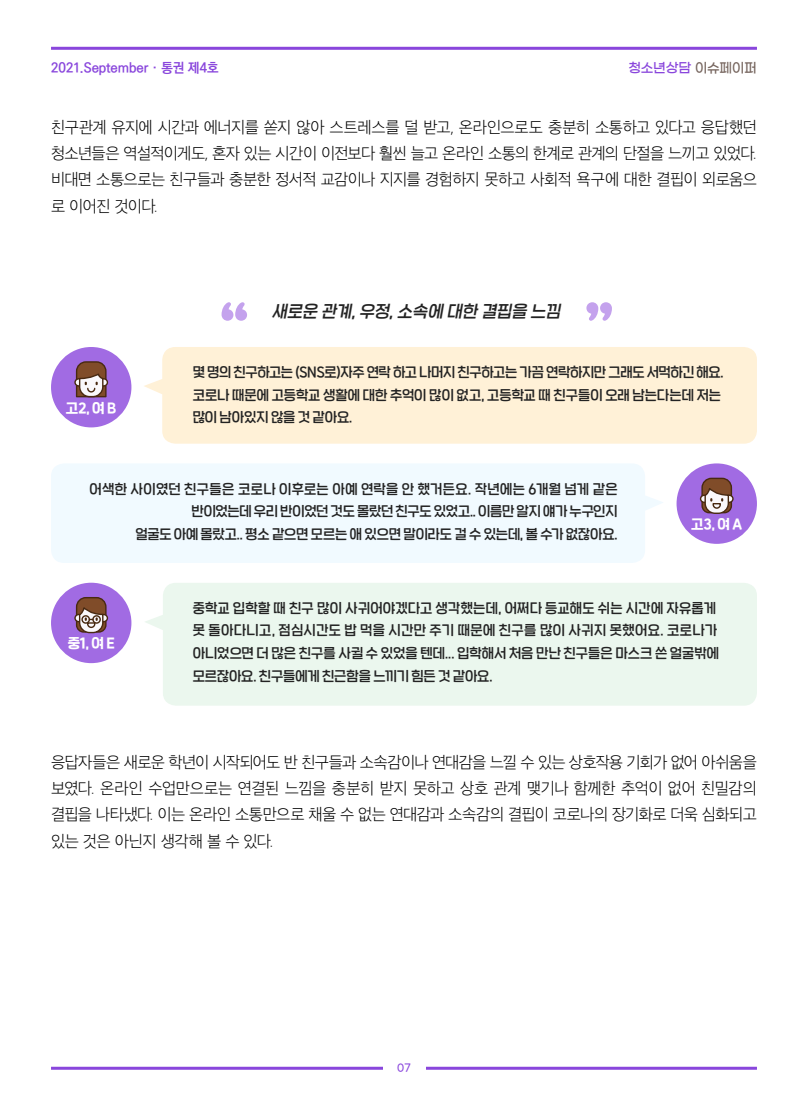
<style>
.page{position:relative;width:808px;height:1106px;background:#fff}
.page>*{position:absolute;margin:0;border:0;box-sizing:border-box;transform-origin:0 0}
.t1{font:italic 16.5px "SD Nemony 2 c Basic Rg";color:#232323}
.t2{font:15.75px/26.2px "SD Gothic Neoa b Ult Lt";letter-spacing:-.04em;color:#000;text-align:justify}
.t3{font:13.5px/22.5px "SD Nemony 2 c Basic Rg";letter-spacing:.005em;color:#232323}
.t4{font:700 13.5px "Ko Pub Dotum";letter-spacing:-.01em;color:#8946dc}
.t5{font:13.5px "SD Nemony 2 d Basic Bd";color:#fff}
.t6{font:13.5px "Gmarket Sans TTF Medium";letter-spacing:-.025em;color:#8946dc}
.t7{font:10.5px "Gmarket Sans TTF Medium";color:#8946dc}
.s1{color:#75645d}
</style>
<div class="page">
<hr style="left:51px;top:47px;width:706px;height:3px;background:#8946dc">
<hr style="left:51px;top:1066px;width:706px;height:3px;background:#8946dc">
<div style="left:383px;top:1054px;width:42px;height:30px;background:#fff"></div>
<div style="left:144px;top:347px;width:613px;height:96px;background:#fff1d7"></div>
<div style="left:51px;top:347px;width:80px;height:80px;background:#a16be3;border-radius:50%"></div>
<div style="left:99px;top:378px;width:9px;height:8px;border:1px solid #482911;border-radius:50%"></div>
<div style="left:74px;top:378px;width:9px;height:8px;border:1px solid #482911;border-radius:50%"></div>
<svg style="left:75px;top:361px;width:32px;height:36px"></svg>
<div style="left:76px;top:385px;width:31px;height:12px;border:1px solid #482911"></div>
<div style="left:145px;top:583px;width:612px;height:122px;background:#ebf7ee"></div>
<div style="left:51px;top:582px;width:80px;height:81px;background:#a16be3;border-radius:50%"></div>
<div style="left:74px;top:614px;width:9px;height:8px;border:1px solid #482911;border-radius:50%"></div>
<div style="left:99px;top:614px;width:9px;height:8px;border:1px solid #482911;border-radius:50%"></div>
<svg style="left:75px;top:597px;width:32px;height:36px"></svg>
<svg style="left:222px;top:302px;width:25px;height:19px"></svg>
<svg style="left:586px;top:302px;width:26px;height:19px"></svg>
<div style="left:51px;top:464px;width:612px;height:99px;background:#f1faff"></div>
<div style="left:676px;top:463px;width:81px;height:81px;background:#a16be3;border-radius:50%"></div>
<div style="left:700px;top:494px;width:9px;height:9px;border:1px solid #482911;border-radius:50%"></div>
<div style="left:724px;top:494px;width:10px;height:9px;border:1px solid #482911;border-radius:50%"></div>
<svg style="left:701px;top:477px;width:32px;height:37px"></svg>
<p class="t4" style="left:51px;top:61px;width:169px">2021.September · 통권 제4호</p>
<p class="t6" style="left:628px;top:61px;width:130px">청소년상담 <span class="s1">이슈페이퍼</span></p>
<p class="t2" style="left:51px;top:114px;width:707px">친구관계 유지에 시간과 에너지를 쏟지 않아 스트레스를 덜 받고, 온라인으로도 충분히 소통하고 있다고 응답했던 청소년들은 역설적이게도, 혼자 있는 시간이 이전보다 훨씬 늘고 온라인 소통의 한계로 관계의 단절을 느끼고 있었다. 비대면 소통으로는 친구들과 충분한 정서적 교감이나 지지를 경험하지 못하고 사회적 욕구에 대한 결핍이 외로움으 로 이어진 것이다.</p>
<p class="t5" style="left:66px;top:398px;width:52px">고2, 여 B</p>
<p class="t1" style="left:272px;top:300px;width:294px">새로운 관계,우정,소속에 대한 결핍을 느낌</p>
<p class="t3" style="left:193px;top:360px;width:532px">몇 명의 친구하고는 (SNS로)자주 연락 하고 나머지 친구하고는 가끔 연락하지만 그래도 서먹하긴 해요. 코로나 때문에 고등학교 생활에 대한 추억이 많이 없고, 고등학교 때 친구들이 오래 남는다는데 저는 많이 남아있지 않을 것 같아요.</p>
<p class="t3" style="left:89px;top:477px;width:530px;text-align:right">어색한 사이였던 친구들은 코로나 이후로는 아예 연락을 안 했거든요. 작년에는 6개월 넘게 같은 반이었는데 우리 반이었던 것도 몰랐던 친구도 있었고.. 이름만 알지 얘가 누구인지<br>얼굴도 아예 몰랐고.. 평소 같으면 모르는 애 있으면 말이라도 걸 수 있는데, 볼 수가 없잖아요.</p>
<p class="t5" style="left:691px;top:514px;width:52px">고3, 여 A</p>
<p class="t5" style="left:68px;top:633px;width:49px">중1, 여 E</p>
<p class="t3" style="left:193px;top:596px;width:528px">중학교 입학할 때 친구 많이 사귀어야겠다고 생각했는데, 어쩌다 등교해도 쉬는 시간에 자유롭게 못 돌아다니고, 점심시간도 밥 먹을 시간만 주기 때문에 친구를 많이 사귀지 못했어요. 코로나가 아니었으면 더 많은 친구를 사귈 수 있었을 텐데... 입학해서 처음 만난 친구들은 마스크 쓴 얼굴밖에 모르잖아요. 친구들에게 친근함을 느끼기 힘든 것 같아요.</p>
<p class="t2" style="left:51px;top:749px;width:707px">응답자들은 새로운 학년이 시작되어도 반 친구들과 소속감이나 연대감을 느낄 수 있는 상호작용 기회가 없어 아쉬움을 보였다. 온라인 수업만으로는 연결된 느낌을 충분히 받지 못하고 상호 관계 맺기나 함께한 추억이 없어 친밀감의 결핍을 나타냈다. 이는 온라인 소통만으로 채울 수 없는 연대감과 소속감의 결핍이 코로나의 장기화로 더욱 심화되고 있는 것은 아닌지 생각해 볼 수 있다.</p>
<p class="t7" style="left:397px;top:1062px;width:15px">07</p>
</div>
